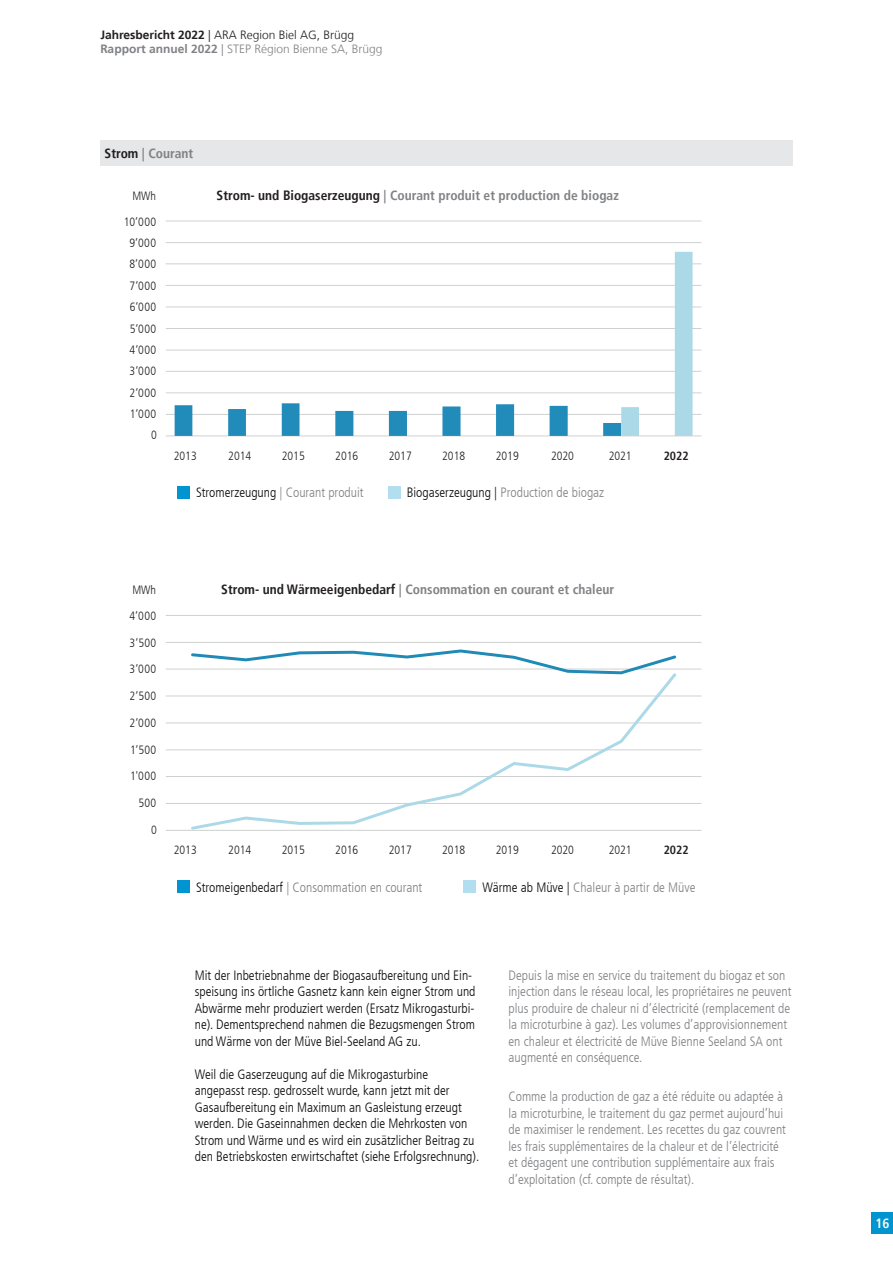
<style>
.page{position:relative;width:893px;height:1263px;background:#fff}
.page>*{position:absolute;margin:0;border:0;box-sizing:border-box;transform-origin:0 0}
.t1{font:300 condensed 13.5px/16.5px "Frutiger LT";color:#808285}
.t2{font:300 condensed 13.5px/16.5px "Frutiger LT";color:#0d0d10}
.t3{font:700 condensed 13.5px "Frutiger LT";color:#808285}
.t4{font:700 condensed 13.5px "Frutiger LT";color:#fefbf3}
.t5{font:300 condensed 12px "Frutiger LT";color:#231f20}
.t6{font:300 12px/14.4px "Frutiger LT";color:#808285}
.t7{font:700 condensed 12px "Frutiger LT";color:#231f20}
.s1{font-weight:700;color:#231f20}
.s2{color:#231f20}
.s3{font-weight:700}
.s4{color:#0d0d10}
</style>
<div class="page">
<hr style="left:166px;top:435px;width:535px;height:1px;background:#cfd1d0">
<hr style="left:166px;top:414px;width:535px;height:1px;background:#cfd1d0">
<hr style="left:166px;top:392px;width:535px;height:1px;background:#cfd1d0">
<hr style="left:166px;top:371px;width:535px;height:1px;background:#cfd1d0">
<hr style="left:166px;top:350px;width:535px;height:1px;background:#cfd1d0">
<hr style="left:166px;top:328px;width:535px;height:1px;background:#cfd1d0">
<hr style="left:166px;top:306px;width:535px;height:1px;background:#cfd1d0">
<hr style="left:166px;top:285px;width:535px;height:1px;background:#cfd1d0">
<hr style="left:166px;top:263px;width:535px;height:1px;background:#cfd1d0">
<hr style="left:166px;top:242px;width:535px;height:1px;background:#cfd1d0">
<hr style="left:166px;top:220px;width:535px;height:1px;background:#cfd1d0">
<svg style="left:175px;top:252px;width:518px;height:184px"></svg>
<hr style="left:166px;top:830px;width:535px;height:1px;background:#cfd1d0">
<hr style="left:166px;top:803px;width:535px;height:1px;background:#cfd1d0">
<hr style="left:166px;top:776px;width:535px;height:1px;background:#cfd1d0">
<hr style="left:166px;top:749px;width:535px;height:1px;background:#cfd1d0">
<hr style="left:166px;top:722px;width:535px;height:1px;background:#cfd1d0">
<hr style="left:166px;top:695px;width:535px;height:1px;background:#cfd1d0">
<hr style="left:166px;top:668px;width:535px;height:1px;background:#cfd1d0">
<hr style="left:166px;top:642px;width:535px;height:1px;background:#cfd1d0">
<hr style="left:166px;top:615px;width:535px;height:1px;background:#cfd1d0">
<svg style="left:189px;top:676px;width:490px;height:154px"></svg>
<svg style="left:189px;top:649px;width:489px;height:27px"></svg>
<div style="left:177px;top:486px;width:13px;height:13px;background:#0094d0"></div>
<div style="left:388px;top:486px;width:12px;height:13px;background:#b3def0"></div>
<div style="left:177px;top:880px;width:13px;height:13px;background:#0094d0"></div>
<div style="left:463px;top:880px;width:13px;height:13px;background:#b3def0"></div>
<div style="left:100px;top:140px;width:692px;height:26px;background:#e6e7e9"></div>
<div style="left:872px;top:1212px;width:21px;height:21px;background:#0094d0"></div>
<p class="t6" style="left:100px;top:28px;width:284px"><span class="s1">Jahresbericht 2022</span> <span class="s2">| ARA Region Biel AG, Brügg<br></span><span class="s3">Rapport annuel 2022</span> | STEP Région Bienne SA, Brügg</p>
<p class="t3" style="left:105px;top:145px;width:90px"><span class="s2">Strom</span> | Courant</p>
<p class="t5" style="left:132px;top:189px;width:25px">MWh</p>
<p class="t5" style="left:124px;top:215px;width:34px">10‘000</p>
<p class="t5" style="left:129px;top:236px;width:28px">9‘000</p>
<p class="t5" style="left:129px;top:257px;width:28px">8‘000</p>
<p class="t5" style="left:129px;top:279px;width:28px">7‘000</p>
<p class="t5" style="left:130px;top:300px;width:28px">6‘000</p>
<p class="t5" style="left:130px;top:322px;width:28px">5‘000</p>
<p class="t5" style="left:130px;top:343px;width:28px">4‘000</p>
<p class="t5" style="left:129px;top:364px;width:28px">3‘000</p>
<p class="t5" style="left:129px;top:386px;width:28px">2‘000</p>
<p class="t5" style="left:130px;top:407px;width:28px">1‘000</p>
<p class="t5" style="left:151px;top:428px;width:7px">0</p>
<p class="t5" style="left:174px;top:449px;width:25px">2013</p>
<p class="t3" style="left:217px;top:188px;width:404px"><span class="s2">Strom- und Biogaserzeugung</span> | Courant produit et production de biogaz</p>
<p class="t5" style="left:228px;top:449px;width:25px">2014</p>
<p class="t5" style="left:282px;top:449px;width:25px">2015</p>
<p class="t5" style="left:335px;top:449px;width:25px">2016</p>
<p class="t5" style="left:389px;top:449px;width:25px">2017</p>
<p class="t5" style="left:442px;top:449px;width:25px">2018</p>
<p class="t5" style="left:496px;top:449px;width:25px">2019</p>
<p class="t5" style="left:551px;top:449px;width:25px">2020</p>
<p class="t5" style="left:609px;top:449px;width:25px">2021</p>
<p class="t1" style="left:196px;top:485px;width:169px"><span class="s4">Stromerzeugung</span> | Courant produit</p>
<p class="t1" style="left:407px;top:485px;width:199px"><span class="s4">Biogaserzeugung |</span> Production de biogaz</p>
<p class="t5" style="left:132px;top:583px;width:25px">MWh</p>
<p class="t5" style="left:130px;top:609px;width:28px">4‘000</p>
<p class="t5" style="left:130px;top:636px;width:28px">3‘500</p>
<p class="t5" style="left:129px;top:662px;width:28px">3‘000</p>
<p class="t5" style="left:130px;top:689px;width:28px">2‘500</p>
<p class="t5" style="left:129px;top:716px;width:28px">2‘000</p>
<p class="t5" style="left:130px;top:743px;width:28px">1‘500</p>
<p class="t5" style="left:130px;top:769px;width:28px">1'000</p>
<p class="t5" style="left:138px;top:796px;width:19px">500</p>
<p class="t5" style="left:151px;top:823px;width:7px">0</p>
<p class="t5" style="left:174px;top:843px;width:25px">2013</p>
<p class="t3" style="left:221px;top:581px;width:394px"><span class="s2">Strom- und Wärmeeigenbedarf</span> | Consommation en courant et chaleur</p>
<p class="t5" style="left:228px;top:843px;width:25px">2014</p>
<p class="t5" style="left:282px;top:843px;width:25px">2015</p>
<p class="t5" style="left:335px;top:843px;width:25px">2016</p>
<p class="t5" style="left:389px;top:843px;width:25px">2017</p>
<p class="t5" style="left:442px;top:843px;width:25px">2018</p>
<p class="t5" style="left:496px;top:843px;width:25px">2019</p>
<p class="t5" style="left:551px;top:843px;width:25px">2020</p>
<p class="t5" style="left:609px;top:843px;width:25px">2021</p>
<p class="t7" style="left:664px;top:448px;width:26px">2022</p>
<p class="t7" style="left:664px;top:843px;width:26px">2022</p>
<p class="t1" style="left:196px;top:879px;width:228px"><span class="s4">Stromeigenbedarf</span> | Consommation en courant</p>
<p class="t1" style="left:482px;top:879px;width:215px"><span class="s4">Wärme ab Müve |</span> Chaleur à partir de Müve</p>
<p class="t2" style="left:195px;top:967px;width:282px">Mit der Inbetriebnahme der Biogasaufbereitung und Ein&shy;speisung ins örtliche Gasnetz kann kein eigner Strom und Abwärme mehr produziert werden (Ersatz Mikrogasturbi&shy;ne). Dementsprechend nahmen die Bezugsmengen Strom und Wärme von der Müve Biel-Seeland AG zu.</p>
<p class="t2" style="left:195px;top:1066px;width:286px">Weil die Gaserzeugung auf die Mikrogasturbine angepasst resp. gedrosselt wurde, kann jetzt mit der Gasaufbereitung ein Maximum an Gasleistung erzeugt werden. Die Gaseinnahmen decken die Mehrkosten von Strom und Wärme und es wird ein zusätzlicher Beitrag zu den Betriebskosten erwirtschaftet (siehe Erfolgsrechnung).</p>
<p class="t1" style="left:508px;top:967px;width:285px">Depuis la mise en service du traitement du biogaz et son injection dans le réseau local, les propriétaires ne peuvent plus produire de chaleur ni d’électricité (remplacement de la microturbine à gaz). Les volumes d’approvisionnement en chaleur et électricité de Müve Bienne Seeland SA ont augmenté en conséquence.</p>
<p class="t1" style="left:508px;top:1088px;width:279px">Comme la production de gaz a été réduite ou adaptée à la microturbine, le traitement du gaz permet aujourd’hui de maximiser le rendement. Les recettes du gaz couvrent les frais supplémentaires de la chaleur et de l’électricité et dégagent une contribution supplémentaire aux frais d’exploitation (cf. compte de résultat).</p>
<p class="t4" style="left:875px;top:1215px;width:16px">16</p>
</div>
